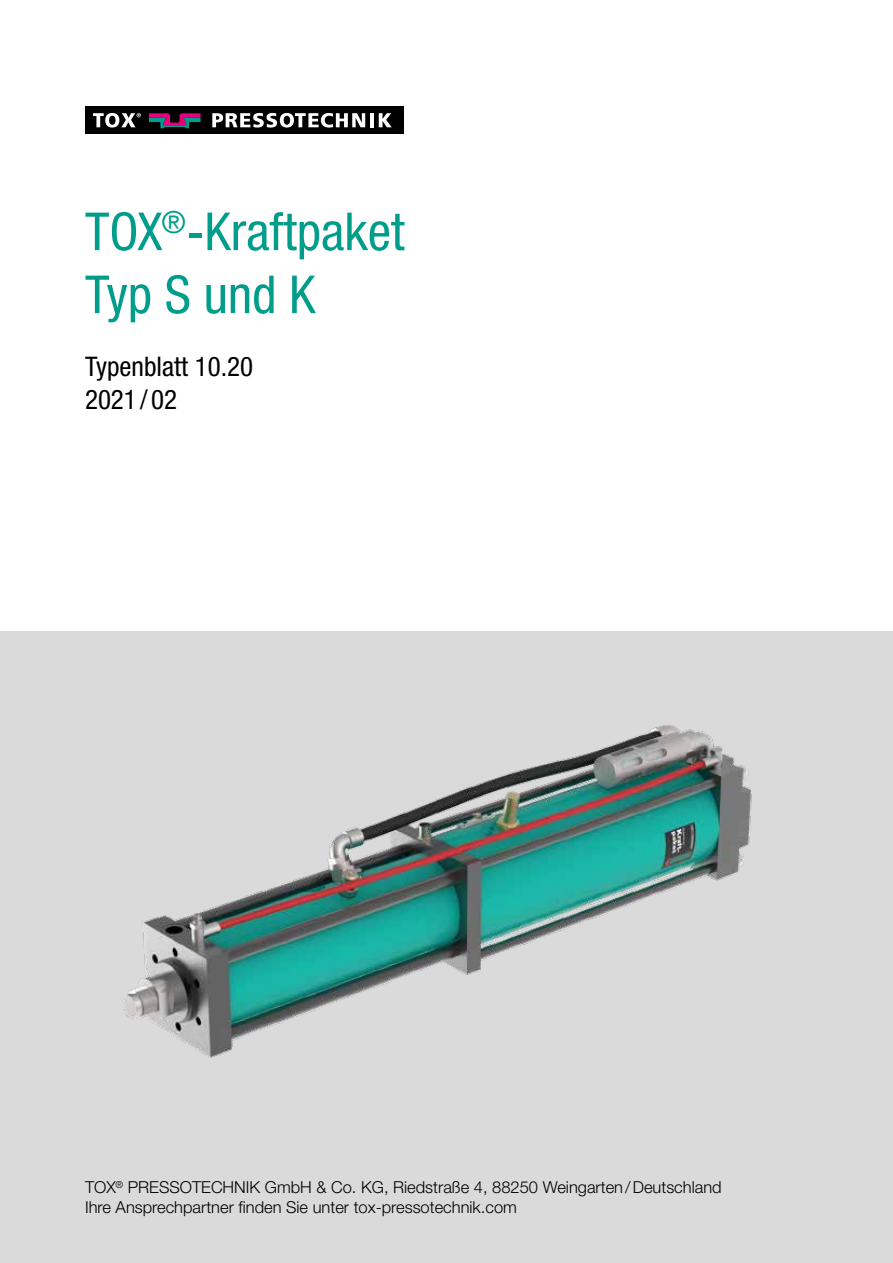
<style>
.page{position:relative;width:893px;height:1263px;background:#fff}
.page>*{position:absolute;margin:0;border:0;box-sizing:border-box;transform-origin:0 0}
.t1{font:condensed 52.5px/63px "Helvetica Neue LT Std";color:#009d8b}
.t2{font:condensed 27px/32.4px "Helvetica Neue LT Std";color:#000}
.t3{font:300 16.5px/19.8px "Helvetica Neue LT Std";color:#000}
</style>
<div class="page">
<div style="left:0;top:631px;width:893px;height:632px;background:#dadada"></div>
<div style="left:85px;top:106px;width:319px;height:28px;background:#000"></div>
<svg style="left:93px;top:113px;width:48px;height:15px"></svg>
<svg style="left:212px;top:113px;width:153px;height:15px"></svg>
<hr style="left:370px;top:113px;width:4px;height:14px;background:#fff">
<svg style="left:379px;top:113px;width:13px;height:14px"></svg>
<svg style="left:149px;top:113px;width:52px;height:15px"></svg>
<img style="left:122px;top:725px;width:630px;height:333px">
<h1 class="t1" style="left:85px;top:200px;width:321px">TOX<sup>®</sup>-Kraftpaket<br>Typ S und K</h1>
<h2 class="t2" style="left:85px;top:351px;width:170px">Typenblatt 10.20<br>2021 / 02</h2>
<p class="t3" style="left:85px;top:1177px;width:638px">TOX<sup>®</sup> PRESSOTECHNIK GmbH &amp; Co. KG, Riedstraße 4, 88250 Weingarten/Deutschland<br>Ihre Ansprechpartner finden Sie unter tox-pressotechnik.com</p>
</div>
